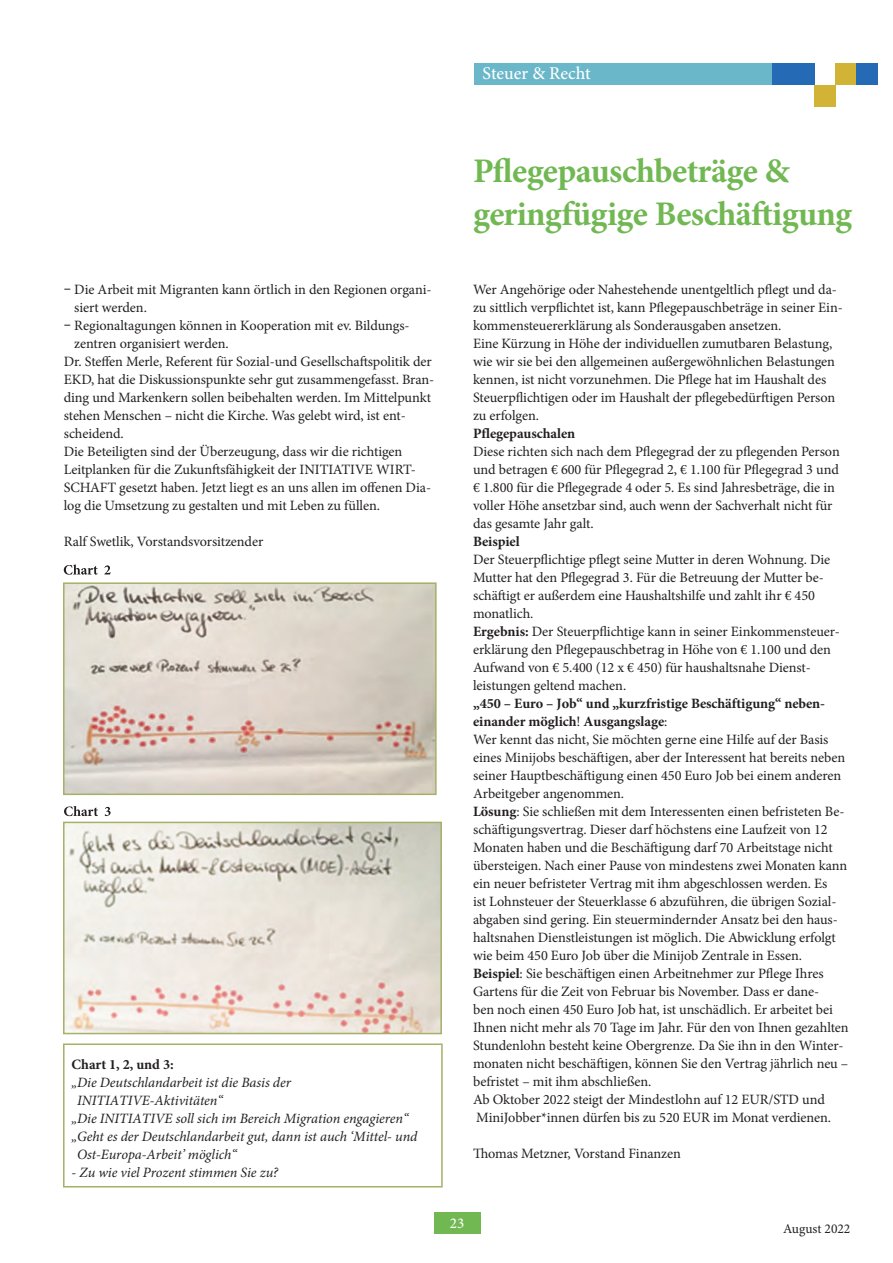
<style>
.page{position:relative;width:893px;height:1263px;background:#fff}
.page>*{position:absolute;margin:0;border:0;box-sizing:border-box;transform-origin:0 0}
.t1{font:700 34.5px/43.2px "Minion Pro";letter-spacing:-.02em;color:#71b853}
.t2{font:500 18px "Minion Pro";color:#fff}
.t3{font:500 15px "Minion Pro";color:#fff}
.t4{font:14.25px/18px "Minion Pro";letter-spacing:-.005em;color:#231f20}
.t5{font:italic 14.25px "Minion Pro";letter-spacing:-.005em;color:#231f20}
.t6{font:700 14.25px "Minion Pro";letter-spacing:-.005em;color:#231f20}
.t7{font:13.5px "Minion Pro";color:#231f20}
.s1{font-weight:700}
</style>
<div class="page">
<div style="left:772px;top:64px;width:42px;height:21px;background:#246ab4"></div>
<div style="left:814px;top:85px;width:22px;height:21px;background:#d1b336"></div>
<div style="left:836px;top:64px;width:21px;height:21px;background:#d1b336"></div>
<div style="left:857px;top:64px;width:21px;height:21px;background:#246ab4"></div>
<div style="left:474px;top:64px;width:298px;height:21px;background:#69b7c9"></div>
<div style="left:434px;top:1212px;width:46px;height:21px;background:#71b853"></div>
<img style="left:66px;top:585px;width:368px;height:207px">
<div style="left:63px;top:582px;width:374px;height:213px;border:2px solid #a6b066"></div>
<img style="left:66px;top:825px;width:373px;height:206px">
<div style="left:63px;top:822px;width:379px;height:212px;border:2px solid #a6b066"></div>
<svg style="left:64px;top:564px;width:47px;height:11px"></svg>
<svg style="left:64px;top:806px;width:47px;height:10px"></svg>
<div style="left:63px;top:1043px;width:380px;height:144px;border:2px solid #a6b066"></div>
<p class="t2" style="left:483px;top:62px;width:62px">Nach uf</p>
<p class="t2" style="left:483px;top:62px;width:110px">Steuer &amp; Recht</p>
<h1 class="t1" style="left:473px;top:149px;width:380px">Pflegepauschbeträge &amp; geringfügige Beschäftigung</h1>
<p class="t4" style="left:74px;top:281px;width:359px;text-indent:-10px"><span class="s1">–</span> Die Arbeit mit Migranten kann örtlich in den Regionen organi&shy;siert werden.</p>
<p class="t4" style="left:64px;top:317px;width:347px"><span class="s1">–</span> Regionaltagungen können in Kooperation mit ev. Bildungs-</p>
<p class="t4" style="left:74px;top:335px;width:156px">zentren organisiert werden.</p>
<p class="t4" style="left:64px;top:353px;width:369px">Dr. Steffen Merle, Referent für Sozial-und Gesellschaftspolitik der</p>
<p class="t4" style="left:64px;top:371px;width:372px">EKD, hat die Diskussionspunkte sehr gut zusammengefasst. Bran-</p>
<p class="t4" style="left:64px;top:389px;width:369px">ding und Markenkern sollen beibehalten werden. Im Mittelpunkt</p>
<p class="t4" style="left:64px;top:407px;width:343px">stehen Menschen – nicht die Kirche. Was gelebt wird, ist ent-</p>
<p class="t4" style="left:64px;top:425px;width:62px">scheidend.</p>
<p class="t4" style="left:64px;top:443px;width:340px">Die Beteiligten sind der Überzeugung, dass wir die richtigen</p>
<p class="t4" style="left:64px;top:461px;width:354px">Leitplanken für die Zukunftsfähigkeit der INITIATIVE WIRT-</p>
<p class="t4" style="left:64px;top:479px;width:369px">SCHAFT gesetzt haben. Jetzt liegt es an uns allen im offenen Dia-</p>
<p class="t4" style="left:64px;top:497px;width:318px">log die Umsetzung zu gestalten und mit Leben zu füllen.</p>
<p class="t4" style="left:64px;top:533px;width:201px">Ralf Swetlik, Vorstandsvorsitzender</p>
<p class="t6" style="left:72px;top:1054px;width:104px">Chart 1, 2, und 3:</p>
<p class="t5" style="left:72px;top:1072px;width:221px">„Die Deutschlandarbeit ist die Basis der</p>
<p class="t5" style="left:77px;top:1090px;width:147px">INITIATIVE-Aktivitäten“</p>
<p class="t5" style="left:72px;top:1108px;width:339px">„Die INITIATIVE soll sich im Bereich Migration engagieren“</p>
<p class="t5" style="left:72px;top:1126px;width:347px">„Geht es der Deutschlandarbeit gut, dann ist auch ‘Mittel- und</p>
<p class="t5" style="left:77px;top:1144px;width:161px">Ost-Europa-Arbeit’ möglich“</p>
<p class="t5" style="left:72px;top:1162px;width:208px">- Zu wie viel Prozent stimmen Sie zu?</p>
<p class="t4" style="left:473px;top:281px;width:371px">Wer Angehörige oder Nahestehende unentgeltlich pflegt und da&shy;zu sittlich verpflichtet ist, kann Pflegepauschbeträge in seiner Ein&shy;kommensteuererklärung als Sonderausgaben ansetzen.<br>Eine Kürzung in Höhe der individuellen zumutbaren Belastung, wie wir sie bei den allgemeinen außergewöhnlichen Belastungen kennen, ist nicht vorzunehmen. Die Pflege hat im Haushalt des Steuerpflichtigen oder im Haushalt der pflegebedürftigen Person zu erfolgen.</p>
<p class="t6" style="left:473px;top:424px;width:104px">Pflegepauschalen</p>
<p class="t4" style="left:473px;top:443px;width:368px">Diese richten sich nach dem Pflegegrad der zu pflegenden Person und betragen € 600 für Pflegegrad 2, € 1.100 für Pflegegrad 3 und € 1.800 für die Pflegegrade 4 oder 5. Es sind Jahresbeträge, die in voller Höhe ansetzbar sind, auch wenn der Sachverhalt nicht für das gesamte Jahr galt.</p>
<p class="t6" style="left:473px;top:532px;width:48px">Beispiel</p>
<p class="t4" style="left:473px;top:551px;width:368px">Der Steuerpflichtige pflegt seine Mutter in deren Wohnung. Die Mutter hat den Pflegegrad 3. Für die Betreuung der Mutter be&shy;schäftigt er außerdem eine Haushaltshilfe und zahlt ihr € 450 monatlich.<br><span class="s1">Ergebnis:</span> Der Steuerpflichtige kann in seiner Einkommensteuer&shy;erklärung den Pflegepauschbetrag in Höhe von € 1.100 und den Aufwand von € 5.400 (12 x € 450) für haushaltsnahe Dienst&shy;leistungen geltend machen.</p>
<p class="t4" style="left:473px;top:695px;width:377px"><span class="s1">„450 – Euro – Job“ und „kurzfristige Beschäftigung“ neben&shy;einander möglich</span>! <span class="s1">Ausgangslage</span>:<br>Wer kennt das nicht, Sie möchten gerne eine Hilfe auf der Basis eines Minijobs beschäftigen, aber der Interessent hat bereits neben seiner Hauptbeschäftigung einen 450 Euro Job bei einem anderen Arbeitgeber angenommen.<br><span class="s1">Lösung</span>: Sie schließen mit dem Interessenten einen befristeten Be&shy;schäftigungsvertrag. Dieser darf höchstens eine Laufzeit von 12<br>Monaten haben und die Beschäftigung darf 70 Arbeitstage nicht übersteigen. Nach einer Pause von mindestens zwei Monaten kann ein neuer befristeter Vertrag mit ihm abgeschlossen werden. Es<br>ist Lohnsteuer der Steuerklasse 6 abzuführen, die übrigen Sozial&shy;abgaben sind gering. Ein steuermindernder Ansatz bei den haus&shy;haltsnahen Dienstleistungen ist möglich. Die Abwicklung erfolgt wie beim 450 Euro Job über die Minijob Zentrale in Essen.<br><span class="s1">Beispiel</span>: Sie beschäftigen einen Arbeitnehmer zur Pflege Ihres Gartens für die Zeit von Februar bis November. Dass er dane-<br>ben noch einen 450 Euro Job hat, ist unschädlich. Er arbeitet bei Ihnen nicht mehr als 70 Tage im Jahr. Für den von Ihnen gezahlten Stundenlohn besteht keine Obergrenze. Da Sie ihn in den Winter&shy;monaten nicht beschäftigen, können Sie den Vertrag jährlich neu – befristet – mit ihm abschließen.<br>Ab Oktober 2022 steigt der Mindestlohn auf 12 EUR/STD und MiniJobber*innen dürfen bis zu 520 EUR im Monat verdienen.</p>
<p class="t4" style="left:473px;top:1145px;width:209px">Thomas Metzner, Vorstand Finanzen</p>
<p class="t3" style="left:450px;top:1213px;width:16px">23</p>
<p class="t7" style="left:783px;top:1219px;width:69px">August 2022</p>
</div>
